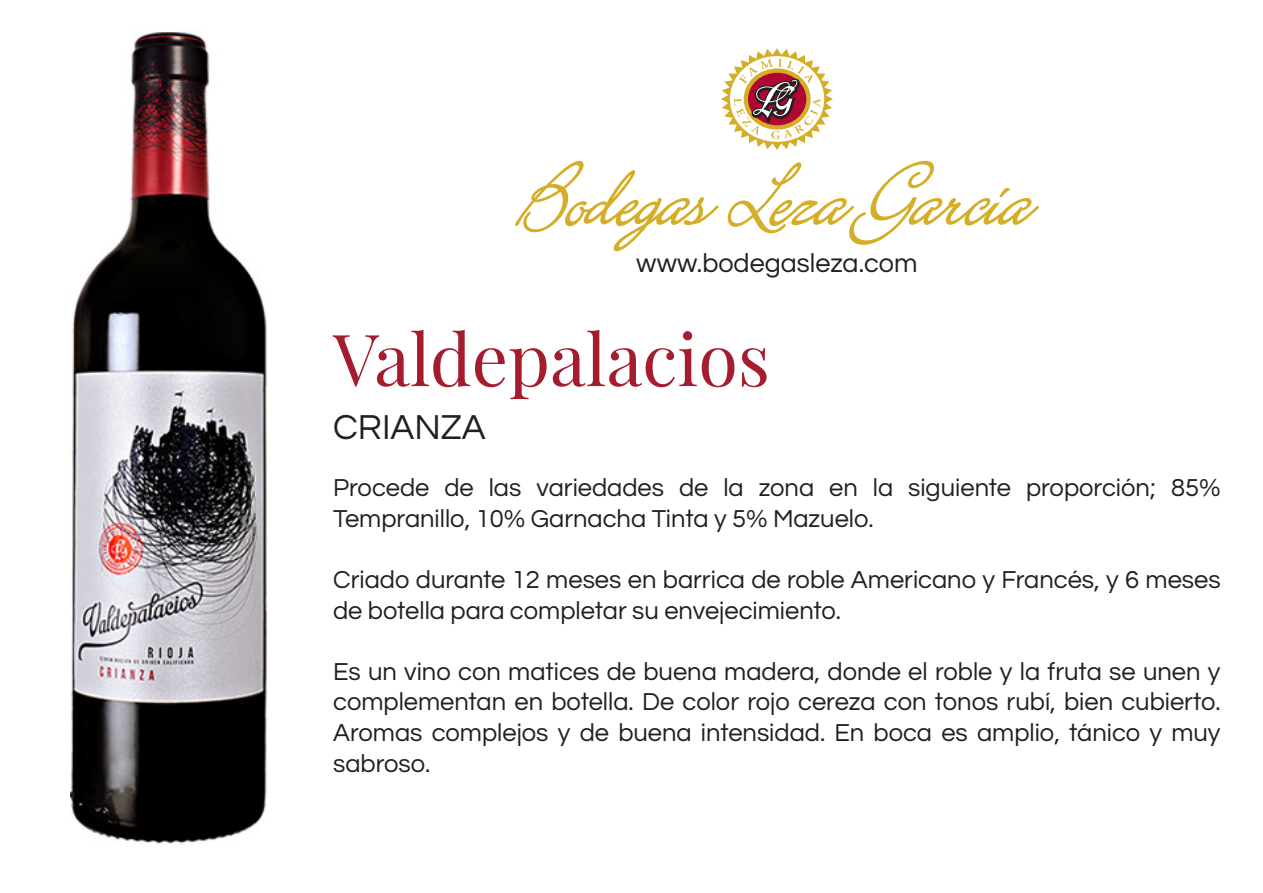
<style>
.page{position:relative;width:1263px;height:893px;background:#fff}
.page>*{position:absolute;margin:0;border:0;box-sizing:border-box;transform-origin:0 0}
.t1{font:72px "Playfair Display";color:#a51c2f}
.t2{font:36px "Questrial";color:#231f20}
.t3{font:27px "Questrial";color:#231f20}
.t4{font:25.5px/30.6px "Questrial";color:#231f20}
</style>
<div class="page">
<img style="left:71px;top:32px;width:196px;height:812px">
<svg style="left:515px;top:48px;width:524px;height:204px"></svg>
<p class="t3" style="left:636px;top:250px;width:283px">www.bodegasleza.com</p>
<h1 class="t1" style="left:333px;top:314px;width:438px">Valdepalacios</h1>
<h2 class="t2" style="left:333px;top:410px;width:154px">CRIANZA</h2>
<p class="t4" style="left:333px;top:473px;width:889px">Procede de las variedades de la zona en la siguiente proporción; 85%<br>Tempranillo, 10% Garnacha Tinta y 5% Mazuelo.</p>
<p class="t4" style="left:333px;top:565px;width:889px">Criado durante 12 meses en barrica de roble Americano y Francés, y 6 meses de botella para completar su envejecimiento.</p>
<p class="t4" style="left:333px;top:657px;width:889px;text-align:justify">Es un vino con matices de buena madera, donde el roble y la fruta se unen y complementan en botella. De color rojo cereza con tonos rubí, bien cubierto.<br>Aromas complejos y de buena intensidad. En boca es amplio, tánico y muy sabroso.</p>
</div>
